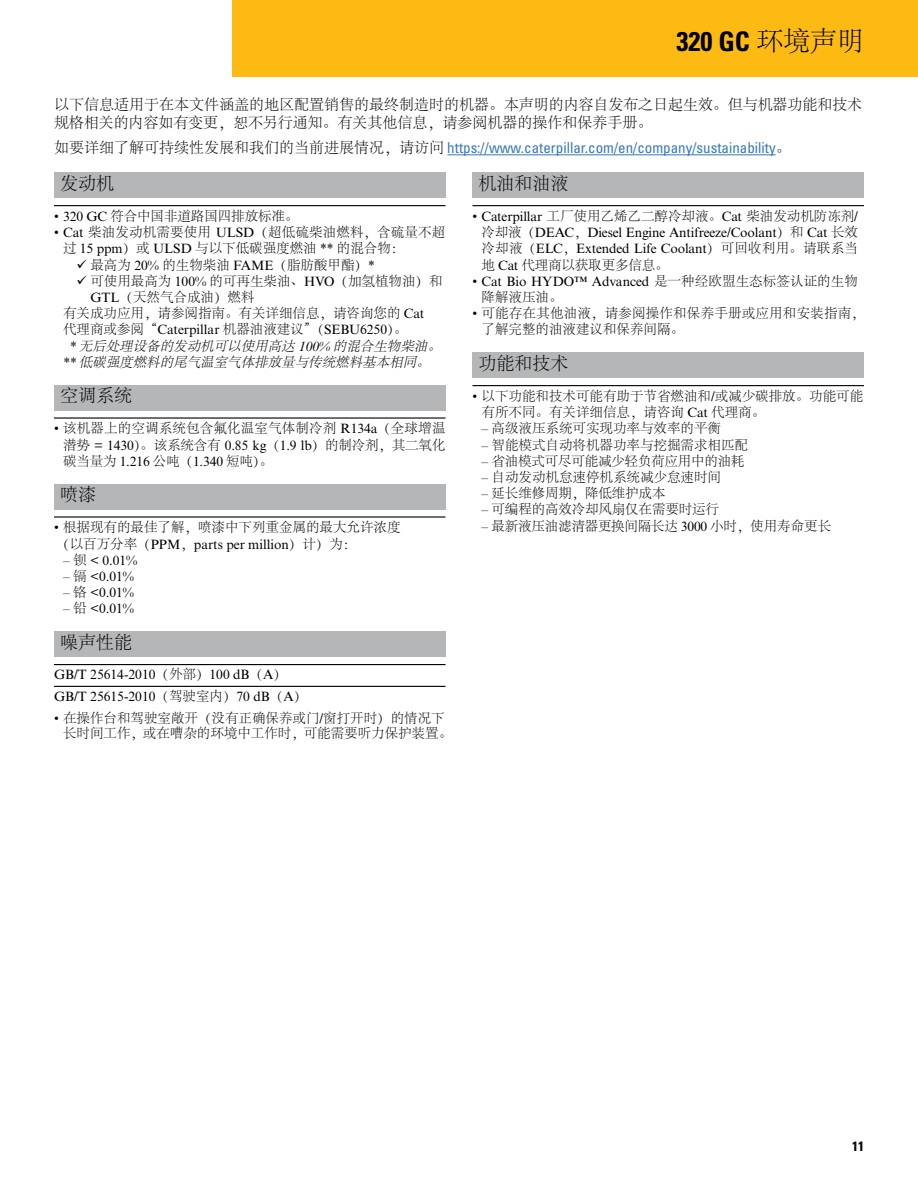
<style>
.page{position:relative;width:918px;height:1188px;background:#fff}
.page>*{position:absolute;margin:0;border:0;box-sizing:border-box;transform-origin:0 0}
.t1{font:700 condensed 27px "Univers LT Std";color:#000}
.t2{font:300 18px "Adobe Song Std";color:#000}
.t3{font:300 15px/18px "Adobe Song Std";color:#000}
.t4{font:condensed 15px "Univers LT Std";color:#3578bd}
.t5{font:300 13.5px/16.2px "Adobe Song Std";color:#000}
.t6{font:13.5px/21.8px "Times New Roman MT Std";color:#000}
.t7{font:italic 300 13.5px/16.2px "Adobe Song Std";color:#000}
.t8{font:700 condensed 13.5px "Univers LT Std";color:#000}
.s1{font-family:"Adobe Song Std";font-weight:300;font-stretch:normal}
.s2{font-family:"Adobe Song Std";font-weight:300;font-stretch:normal;color:#000}
.s3{font-family:"Times New Roman MT Std";font-weight:400}
.s4{font-family:"Adobe Song Std";font-weight:300}
</style>
<div class="page">
<div style="left:232px;top:0;width:686px;height:76px;background:#fdba12"></div>
<div style="left:54px;top:172px;width:392px;height:26px;background:#b4b6b8"></div>
<hr style="left:54px;top:205px;width:392px;height:1px;background:#000">
<div style="left:54px;top:385px;width:392px;height:26px;background:#b4b6b8"></div>
<hr style="left:54px;top:417px;width:392px;height:2px;background:#000">
<div style="left:54px;top:484px;width:392px;height:26px;background:#b4b6b8"></div>
<hr style="left:54px;top:516px;width:392px;height:2px;background:#000">
<div style="left:54px;top:631px;width:392px;height:26px;background:#b4b6b8"></div>
<hr style="left:54px;top:664px;width:392px;height:1px;background:#000">
<hr style="left:54px;top:686px;width:392px;height:1px;background:#000">
<div style="left:472px;top:172px;width:392px;height:26px;background:#b4b6b8"></div>
<hr style="left:472px;top:205px;width:392px;height:1px;background:#000">
<div style="left:472px;top:352px;width:392px;height:26px;background:#b4b6b8"></div>
<hr style="left:472px;top:385px;width:392px;height:1px;background:#000">
<hr style="left:447px;top:154px;width:329px;height:1px;background:#3578bd">
<h1 class="t1" style="left:677px;top:25px;width:189px">320 GC <span class="s1">环境声明</span></h1>
<p class="t3" style="left:54px;top:96px;width:810px">以下信息适用于在本文件涵盖的地区配置销售的最终制造时的机器。本声明的内容自发布之日起生效。但与机器功能和技术规格相关的内容如有变更，恕不另行通知。有关其他信息，请参阅机器的操作和保养手册。</p>
<p class="t4" style="left:54px;top:138px;width:738px"><span class="s2">如要详细了解可持续性发展和我们的当前进展情况，请访问</span> https://www.caterpillar.com/en/company/sustainability<span class="s2">。</span></p>
<h2 class="t2" style="left:60px;top:174px;width:55px">发动机</h2>
<p class="t5" style="left:54px;top:208px;width:246px"><span class="s3">• 320 GC</span> 符合中国非道路国四排放标准。</p>
<p class="t5" style="left:63px;top:225px;width:384px;text-indent:-9px"><span class="s3">• Cat</span> 柴油发动机需要使用 <span class="s3">ULSD</span>（超低硫柴油燃料，含硫量不超过 <span class="s3">15 ppm</span>）或 <span class="s3">ULSD</span> 与以下低碳强度燃油 <span class="s3">**</span> 的混合物：</p>
<p class="t5" style="left:77px;top:257px;width:300px">✓ 最高为 <span class="s3">20%</span> 的生物柴油 <span class="s3">FAME</span>（脂肪酸甲酯）<span class="s3">*</span></p>
<p class="t5" style="left:77px;top:273px;width:368px">✓ 可使用最高为 <span class="s3">100%</span> 的可再生柴油、<span class="s3">HVO</span>（加氢植物油）和</p>
<p class="t5" style="left:90px;top:289px;width:166px"><span class="s3">GTL</span>（天然气合成油）燃料</p>
<p class="t5" style="left:63px;top:306px;width:363px">有关成功应用，请参阅指南。有关详细信息，请咨询您的 <span class="s3">Cat</span></p>
<p class="t6" style="left:63px;top:319px;width:346px"><span class="s4">代理商或参阅“</span>Caterpillar <span class="s4">机器油液建议”（</span>SEBU6250<span class="s4">）。</span></p>
<p class="t7" style="left:63px;top:338px;width:383px;text-indent:7px"><span class="s3">*</span> 无后处理设备的发动机可以使用高达 <span class="s3">1 0 0 %</span> 的混合生物柴油。<span class="s3">* *</span> 低碳强度燃料的尾气温室气体排放量与传统燃料基本相同。</p>
<h2 class="t2" style="left:60px;top:386px;width:73px">空调系统</h2>
<p class="t5" style="left:63px;top:421px;width:384px;text-align:justify;text-indent:-9px"><span class="s3">•</span> 该机器上的空调系统包含氟化温室气体制冷剂 <span class="s3">R134a</span>（全球增温潜势 <span class="s3">= 1430</span>）。该系统含有 <span class="s3">0.85 kg</span>（<span class="s3">1.9 lb</span>）的制冷剂，其二氧化碳当量为 <span class="s3">1.216</span> 公吨（<span class="s3">1.340</span> 短吨）。</p>
<h2 class="t2" style="left:60px;top:485px;width:37px">喷漆</h2>
<p class="t5" style="left:54px;top:520px;width:348px"><span class="s3">•</span> 根据现有的最佳了解，喷漆中下列重金属的最大允许浓度</p>
<p class="t6" style="left:56px;top:533px;width:302px"><span class="s4">（以百万分率（</span>PPM<span class="s4">，</span>parts per million<span class="s4">）计）为：</span></p>
<p class="t6" style="left:63px;top:549px;width:76px">– <span class="s4">钡</span> &lt; 0.01%</p>
<p class="t6" style="left:63px;top:565px;width:73px">– <span class="s4">镉</span> &lt;0.01%</p>
<p class="t6" style="left:63px;top:582px;width:73px">– <span class="s4">铬</span> &lt;0.01%</p>
<p class="t6" style="left:63px;top:598px;width:73px">– <span class="s4">铅</span> &lt;0.01%</p>
<h2 class="t2" style="left:60px;top:633px;width:73px">噪声性能</h2>
<p class="t6" style="left:54px;top:663px;width:255px">GB/T 25614-2010<span class="s4">（外部）</span>100 dB<span class="s4">（</span>A<span class="s4">）<br></span>GB/T 25615-2010<span class="s4">（驾驶室内）</span>70 dB<span class="s4">（</span>A<span class="s4">）</span></p>
<p class="t5" style="left:63px;top:711px;width:391px;line-height:15px;text-indent:-9px"><span class="s3">•</span> 在操作台和驾驶室敞开（没有正确保养或门<span class="s3">/</span>窗打开时）的情况下长时间工作，或在嘈杂的环境中工作时，可能需要听力保护装置。</p>
<h2 class="t2" style="left:478px;top:174px;width:91px">机油和油液</h2>
<p class="t5" style="left:472px;top:208px;width:387px"><span class="s3">• Caterpillar</span> 工厂使用乙烯乙二醇冷却液。<span class="s3">Cat</span> 柴油发动机防冻剂<span class="s3">/</span></p>
<p class="t6" style="left:482px;top:224px;width:378px;line-height:16.2px"><span class="s4">冷却液（</span>DEAC<span class="s4">，</span>Diesel Engine Antifreeze/Coolant<span class="s4">）和</span> Cat <span class="s4">长效冷却液（</span>ELC<span class="s4">，</span>Extended Life Coolant<span class="s4">）可回收利用。请联系当</span></p>
<p class="t5" style="left:482px;top:257px;width:189px">地 <span class="s3">Cat</span> 代理商以获取更多信息。</p>
<p class="t6" style="left:473px;top:270px;width:387px">• Cat Bio HYDO™ Advanced <span class="s4">是一种经欧盟生态标签认证的生物</span></p>
<p class="t5" style="left:482px;top:289px;width:82px">降解液压油。</p>
<p class="t5" style="left:482px;top:306px;width:385px;text-indent:-9px"><span class="s3">•</span> 可能存在其他油液，请参阅操作和保养手册或应用和安装指南，了解完整的油液建议和保养间隔。</p>
<h2 class="t2" style="left:478px;top:354px;width:91px">功能和技术</h2>
<p class="t5" style="left:482px;top:388px;width:383px;text-indent:-9px"><span class="s3">•</span> 以下功能和技术可能有助于节省燃油和<span class="s3">/</span>或减少碳排放。功能可能有所不同。有关详细信息，请咨询 <span class="s3">Cat</span> 代理商。</p>
<p class="t5" style="left:482px;top:421px;width:241px"><span class="s3">–</span> 高级液压系统可实现功率与效率的平衡</p>
<p class="t5" style="left:482px;top:437px;width:268px"><span class="s3">–</span> 智能模式自动将机器功率与挖掘需求相匹配</p>
<p class="t5" style="left:482px;top:453px;width:264px"><span class="s3">–</span> 省油模式可尽可能减少轻负荷应用中的油耗</p>
<p class="t5" style="left:482px;top:469px;width:241px"><span class="s3">–</span> 自动发动机怠速停机系统减少怠速时间</p>
<p class="t5" style="left:482px;top:486px;width:186px"><span class="s3">–</span> 延长维修周期，降低维护成本</p>
<p class="t5" style="left:482px;top:502px;width:239px"><span class="s3">–</span> 可编程的高效冷却风扇仅在需要时运行</p>
<p class="t5" style="left:482px;top:518px;width:351px"><span class="s3">–</span> 最新液压油滤清器更换间隔长达 <span class="s3">3000</span> 小时，使用寿命更长</p>
<p class="t8" style="left:852px;top:1138px;width:13px">11</p>
</div>
